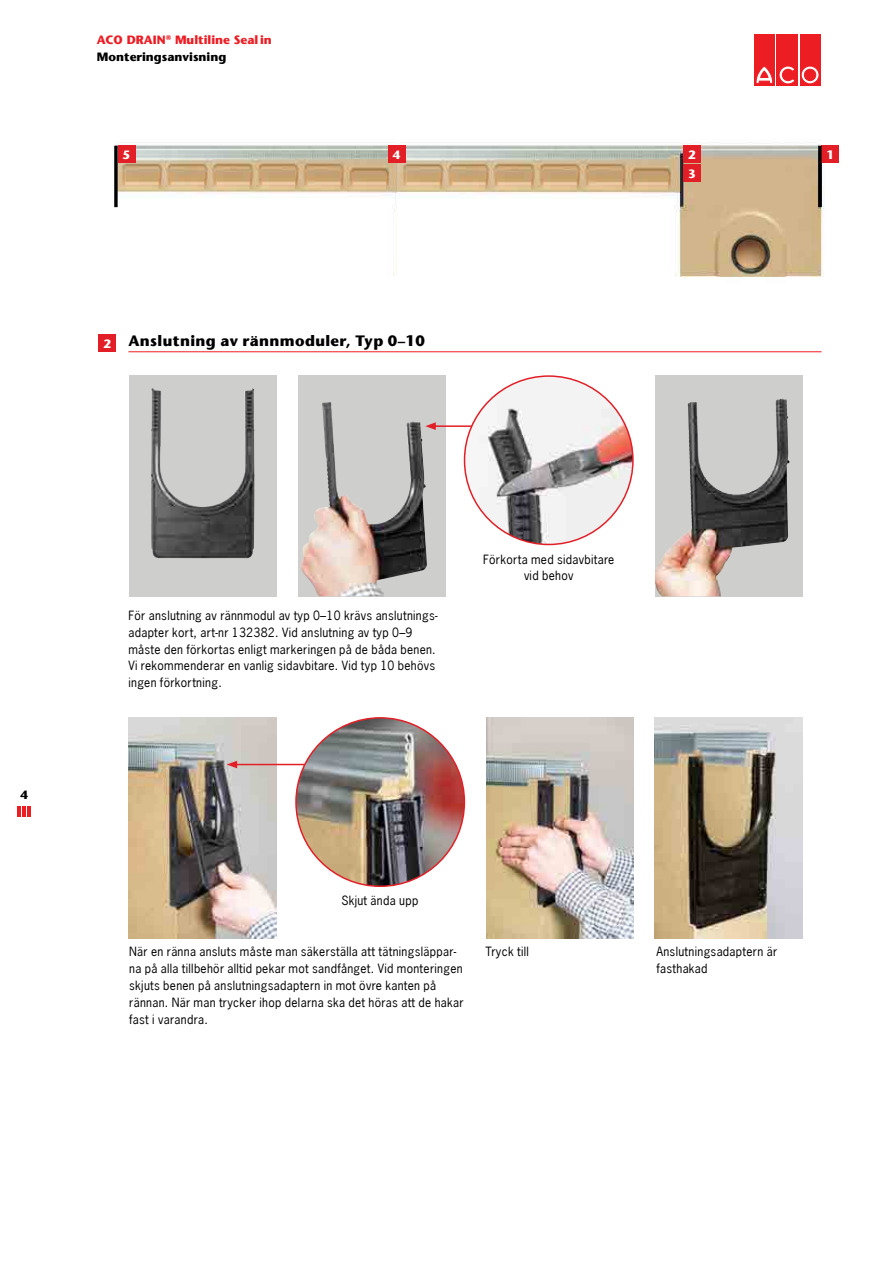
<style>
.page{position:relative;width:893px;height:1263px;background:#fff}
.page>*{position:absolute;margin:0;border:0;box-sizing:border-box;transform-origin:0 0}
.t1{font:700 15px "Stone Sans";letter-spacing:.025em;color:#000}
.t2{font:12px/17px "News Gothic";letter-spacing:.025em;color:#000}
.t3{font:700 12px/17.1px "Stone Sans";color:#ed1d24}
.t4{font:700 12px "Stone Sans";color:#fff}
.t5{font:700 12px "Stone Sans";color:#000}
.s1{color:#000}
</style>
<div class="page">
<hr style="left:128px;top:351px;width:694px;height:1px;background:#ed1d24">
<div style="left:298px;top:375px;width:147px;height:221px;background:#cecfcc"></div>
<img style="left:301px;top:402px;width:126px;height:194px">
<svg style="left:655px;top:375px;width:147px;height:221px;background:#bab4af"></svg>
<img style="left:688px;top:399px;width:91px;height:121px">
<img style="left:128px;top:717px;width:148px;height:221px">
<img style="left:486px;top:717px;width:148px;height:221px">
<img style="left:655px;top:717px;width:147px;height:221px">
<hr style="left:433px;top:425px;width:72px;height:2px;background:#e21f26">
<svg style="left:425px;top:422px;width:11px;height:8px"></svg>
<img style="left:464px;top:376px;width:169px;height:168px;border-radius:84px">
<img style="left:116px;top:144px;width:723px;height:134px">
<hr style="left:235px;top:764px;width:105px;height:1px;background:#e21f26">
<svg style="left:227px;top:761px;width:10px;height:7px"></svg>
<img style="left:296px;top:718px;width:168px;height:168px;border-radius:84px">
<div style="left:129px;top:375px;width:147px;height:221px;background:#cecfcc"></div>
<img style="left:151px;top:388px;width:104px;height:170px">
<div style="left:821px;top:146px;width:18px;height:17px;background:#e21f26"></div>
<div style="left:683px;top:146px;width:18px;height:17px;background:#e21f26"></div>
<div style="left:683px;top:165px;width:18px;height:17px;background:#e21f26"></div>
<div style="left:388px;top:146px;width:18px;height:17px;background:#e21f26"></div>
<div style="left:114px;top:146px;width:4px;height:61px;border:2px solid #000"></div>
<div style="left:818px;top:146px;width:3px;height:61px;border:2px solid #000"></div>
<div style="left:118px;top:146px;width:17px;height:17px;background:#e21f26"></div>
<div style="left:98px;top:334px;width:18px;height:17px;background:#e21f26"></div>
<hr style="left:17px;top:806px;width:4px;height:10px;background:#ed1d24">
<hr style="left:22px;top:806px;width:4px;height:10px;background:#ed1d24">
<hr style="left:27px;top:806px;width:4px;height:10px;background:#ed1d24">
<div style="left:754px;top:35px;width:21px;height:51px;background:#ed1d24"></div>
<svg style="left:756px;top:66px;width:17px;height:17px"></svg>
<div style="left:777px;top:35px;width:21px;height:51px;background:#ed1d24"></div>
<svg style="left:779px;top:66px;width:15px;height:18px"></svg>
<div style="left:800px;top:35px;width:20px;height:51px;background:#ed1d24"></div>
<svg style="left:801px;top:66px;width:18px;height:18px"></svg>
<div style="left:801px;top:66px;width:18px;height:18px;border:1px solid #ed1d24;border-radius:50%"></div>
<div style="left:804px;top:69px;width:12px;height:12px;background:#ed1d24;border-radius:50%"></div>
<div style="left:804px;top:69px;width:12px;height:12px;border:1px solid #ed1d24;border-radius:50%"></div>
<p class="t3" style="left:97px;top:31px;width:177px">ACO DRAIN<sup>®</sup> Multiline Sealin<br><span class="s1">Monteringsanvisning</span></p>
<p class="t4" style="left:123px;top:147px;width:9px">5</p>
<p class="t4" style="left:393px;top:147px;width:9px">4</p>
<p class="t4" style="left:103px;top:336px;width:9px">2</p>
<p class="t1" style="left:128px;top:332px;width:298px">Anslutning av rännmoduler, Typ 0–10</p>
<p class="t4" style="left:688px;top:147px;width:9px">2</p>
<p class="t4" style="left:826px;top:147px;width:9px">1</p>
<p class="t4" style="left:688px;top:166px;width:9px">3</p>
<p class="t5" style="left:20px;top:788px;width:9px">4</p>
<p class="t2" style="left:128px;top:606px;width:311px">För anslutning av rännmodul av typ 0–10 krävs anslutnings&shy;adapter kort, art-nr 132382. Vid anslutning av typ 0–9 måste den förkortas enligt markeringen på de båda benen.<br>Vi rekommenderar en vanlig sidavbitare. Vid typ 10 behövs ingen förkortning.</p>
<p class="t2" style="left:483px;top:550px;width:133px;text-align:center">Förkorta med sidavbitare vid behov</p>
<p class="t2" style="left:341px;top:891px;width:78px">Skjut ända upp</p>
<p class="t2" style="left:129px;top:943px;width:336px">När en ränna ansluts måste man säkerställa att tätningsläppar&shy;na på alla tillbehör alltid pekar mot sandfånget. Vid monteringen skjuts benen på anslutningsadaptern in mot övre kanten på rännan. När man trycker ihop delarna ska det höras att de hakar fast i varandra.</p>
<p class="t2" style="left:486px;top:943px;width:45px">Tryck till</p>
<p class="t2" style="left:656px;top:943px;width:122px">Anslutningsadaptern är fasthakad</p>
</div>
